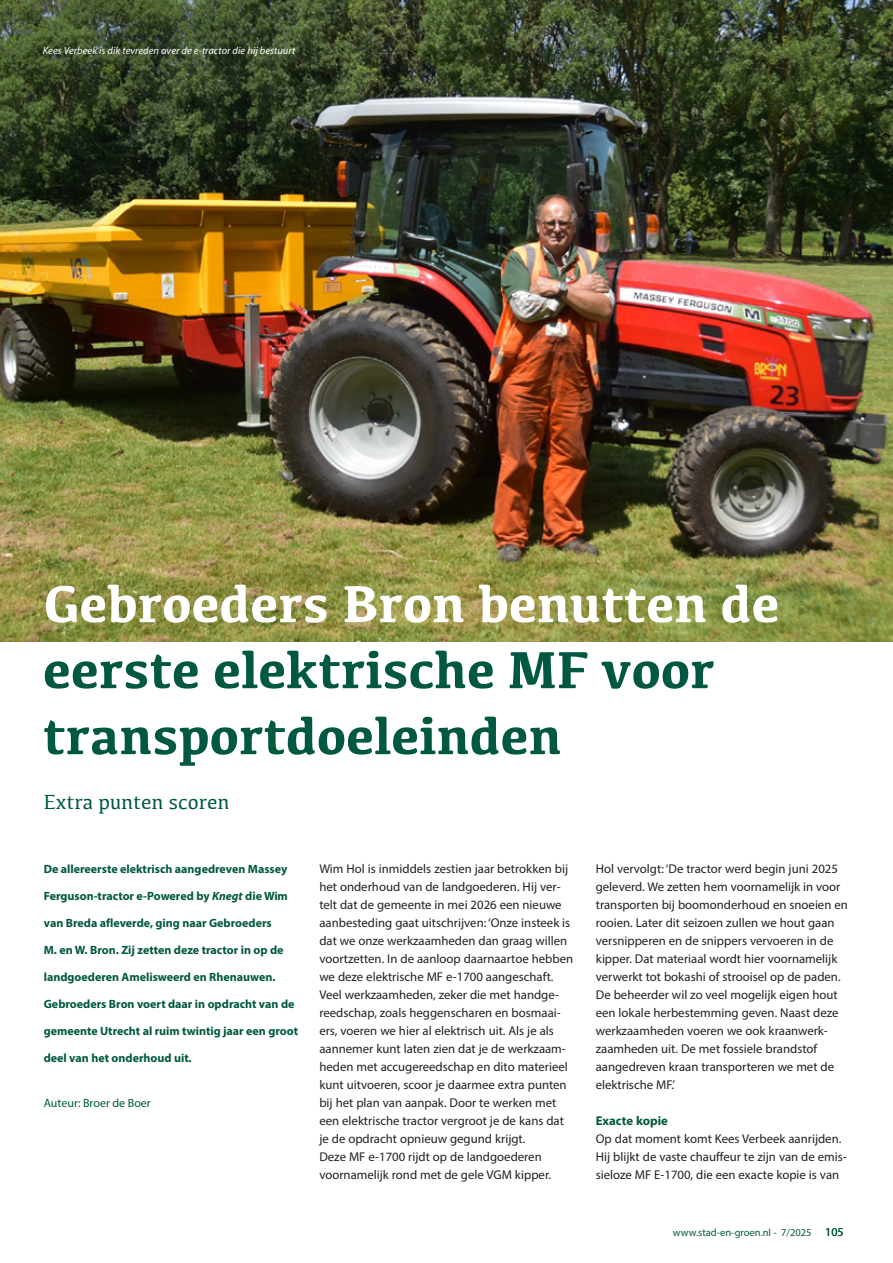
<style>
.page{position:relative;width:893px;height:1263px;background:#fff}
.page>*{position:absolute;margin:0;border:0;box-sizing:border-box;transform-origin:0 0}
.t1{font:700 54px/66px "Kefa";color:#005840}
.t2{font:700 54px "Kefa";color:#fff}
.t3{font:21px "Kefa";color:#005840}
.t4{font:12.75px/18px "Myriad Pro";color:#231f20}
.t5{font:700 12.75px "Myriad Pro";color:#005840}
.t6{font:700 12px "Myriad Pro";color:#005840}
.t7{font:12px "Myriad Pro";color:#005840}
.t8{font:italic 10.5px "Myriad Pro";color:#fff}
.t9{font:10.5px "Myriad Pro";color:#005840}
.s1{font-style:italic}
.s2{font-size:12px}
</style>
<div class="page">
<img style="left:1px;top:0;width:892px;height:642px">
<img style="left:0;top:1px;width:1px;height:641px">
<p class="t8" style="left:43px;top:44px;width:254px">Kees Verbeek is dik tevreden over de e-tractor die hij bestuurt</p>
<h1 class="t2" style="left:43px;top:568px;width:738px">Gebroeders Bron benutten de</h1>
<h1 class="t1" style="left:43px;top:634px;width:673px">eerste elektrische MF voor transportdoeleinden</h1>
<h2 class="t3" style="left:44px;top:788px;width:187px">Extra punten scoren</h2>
<p class="t6" style="left:44px;top:861px;width:245px">De allereerste elektrisch aangedreven Massey</p>
<p class="t6" style="left:44px;top:888px;width:246px">Ferguson-tractor e-Powered by <span class="s1">Knegt</span> die Wim</p>
<p class="t6" style="left:44px;top:915px;width:230px">van Breda afleverde, ging naar Gebroeders</p>
<p class="t6" style="left:44px;top:942px;width:241px">M. en W. Bron. Zij zetten deze tractor in op de</p>
<p class="t6" style="left:44px;top:969px;width:233px">landgoederen Amelisweerd en Rhenauwen.</p>
<p class="t6" style="left:44px;top:996px;width:252px">Gebroeders Bron voert daar in opdracht van de</p>
<p class="t6" style="left:44px;top:1023px;width:256px">gemeente Utrecht al ruim twintig jaar een groot</p>
<p class="t6" style="left:44px;top:1050px;width:150px">deel van het onderhoud uit.</p>
<p class="t7" style="left:44px;top:1096px;width:109px">Auteur: Broer de Boer</p>
<p class="t4" style="left:319px;top:860px;width:255px">Wim Hol is inmiddels zestien jaar betrokken bij het onderhoud van de landgoederen. Hij ver&shy;telt dat de gemeente in mei 2026 een nieuwe aanbesteding gaat uitschrijven: ‘Onze insteek is dat we onze werkzaamheden dan graag willen voortzetten. In de aanloop daarnaartoe hebben we deze elektrische MF e-1700 aangeschaft.<br>Veel werkzaamheden, zeker die met handge&shy;reedschap, zoals heggenscharen en bosmaai&shy;ers, voeren we hier al elektrisch uit. Als je als aannemer kunt laten zien dat je de werkzaam&shy;heden met accugereedschap en dito materieel kunt uitvoeren, scoor je daarmee extra punten bij het plan van aanpak. Door te werken met een elektrische tractor vergroot je de kans dat je de opdracht opnieuw gegund krijgt.<br>Deze MF e-1700 rijdt op de landgoederen voornamelijk rond met de gele VGM kipper.</p>
<p class="t4" style="left:596px;top:860px;width:254px">Hol vervolgt: ‘De tractor werd begin juni 2025 geleverd. We zetten hem voornamelijk in voor transporten bij boomonderhoud en snoeien en rooien. Later dit seizoen zullen we hout gaan versnipperen en de snippers vervoeren in de kipper. Dat materiaal wordt hier voornamelijk verwerkt tot bokashi of strooisel op de paden.<br>De beheerder wil zo veel mogelijk eigen hout een lokale herbestemming geven. Naast deze werkzaamheden voeren we ook kraanwerk&shy;zaamheden uit. De met fossiele brandstof aangedreven kraan transporteren we met de elektrische MF.’</p>
<p class="t5" style="left:596px;top:1112px;width:74px">Exacte kopie</p>
<p class="t4" style="left:596px;top:1130px;width:253px">Op dat moment komt Kees Verbeek aanrijden.<br>Hij blijkt de vaste chauffeur te zijn van de emis&shy;sieloze MF E-1700, die een exacte kopie is van</p>
<p class="t9" style="left:673px;top:1226px;width:172px">www.stad-en-groen.nl - 7/2025 <span class="s2">105</span></p>
</div>
